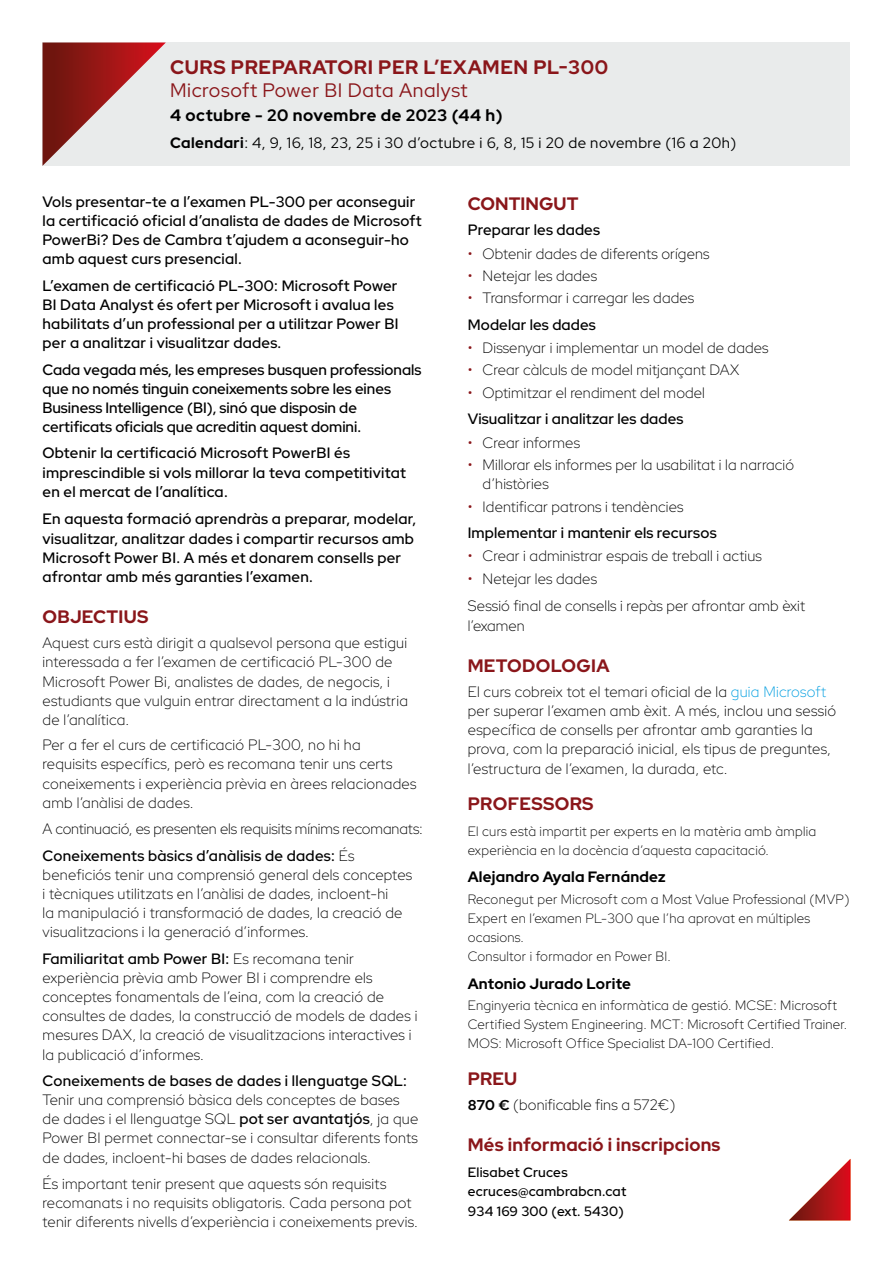
<style>
.page{position:relative;width:893px;height:1263px;background:#fff}
.page>*{position:absolute;margin:0;border:0;box-sizing:border-box;transform-origin:0 0}
.t1{font:700 19.5px "Red Hat Display";letter-spacing:.03em;color:#8a161a}
.t2{font:19.5px "Red Hat Display";letter-spacing:.03em;color:#8a161a}
.t3{font:700 18px "Red Hat Display";letter-spacing:.015em;color:#8a161a}
.t4{font:700 16.5px "Red Hat Display";letter-spacing:.03em;color:#000}
.t5{font:300 15px/19.2px "Red Hat Display";letter-spacing:.02em;color:#000}
.t6{font:500 15px/19.2px "Red Hat Display";letter-spacing:.02em;color:#000}
.t7{font:500 15px/19.2px "Red Hat Display";color:#000}
.t8{font:300 15px/26.5px "Red Hat Display";letter-spacing:-.005em;color:#000}
.t9{font:15px "Red Hat Display";letter-spacing:.03em;color:#000}
.t10{font:700 15px "Red Hat Display";letter-spacing:.015em;color:#000}
.t11{font:300 13.5px/19.2px "Red Hat Display";letter-spacing:.02em;color:#000}
.t12{font:500 13.5px/19.5px "Red Hat Display";letter-spacing:.02em;color:#000}
.s1{font-weight:700}
.s2{font-weight:500}
.s3{color:#8a161a}
.s4{font-weight:300;color:#8a161a}
.s5{font-weight:300}
.s6{color:#009ee0}
.s7{font-weight:700;font-size:14.25px}
</style>
<div class="page">
<div style="left:43px;top:43px;width:807px;height:123px;background:#e9ebeb"></div>
<img style="left:789px;top:1159px;width:61px;height:61px">
<img style="left:43px;top:43px;width:123px;height:123px">
<h1 class="t1" style="left:170px;top:54px;width:439px">CURS PREPARATORI PER L’EXAMEN PL-300</h1>
<h1 class="t2" style="left:170px;top:78px;width:299px">Microsoft Power BI Data Analyst</h1>
<p class="t4" style="left:170px;top:105px;width:334px">4 octubre - 20 novembre de 2023 (44 h)</p>
<p class="t9" style="left:170px;top:133px;width:568px"><span class="s1">Calendari</span>: 4, 9, 16, 18, 23, 25 i 30 d’octubre i 6, 8, 15 i 20 de novembre (16 a 20h)</p>
<p class="t6" style="left:43px;top:191px;width:381px">Vols presentar-te a l’examen PL-300 per aconseguir la certificació oficial d’analista de dades de Microsoft PowerBi? Des de Cambra t’ajudem a aconseguir-ho amb aquest curs presencial.</p>
<p class="t6" style="left:43px;top:275px;width:357px">L’examen de certificació PL-300: Microsoft Power BI Data Analyst és ofert per Microsoft i avalua les habilitats d’un professional per a utilitzar Power BI per a analitzar i visualitzar dades.</p>
<p class="t7" style="left:43px;top:359px;width:380px">Cada vegada més, les empreses busquen professionals que no només tinguin coneixements sobre les eines Business Intelligence (BI), sinó que disposin de certificats oficials que acreditin aquest domini.</p>
<p class="t6" style="left:43px;top:443px;width:365px">Obtenir la certificació Microsoft PowerBI és imprescindible si vols millorar la teva competitivitat en el mercat de l’analítica.</p>
<p class="t6" style="left:43px;top:509px;width:375px">En aquesta formació aprendràs a preparar, modelar, visualitzar, analitzar dades i compartir recursos amb Microsoft Power BI. A més et donarem consells per afrontar amb més garanties l’examen.</p>
<p class="t3" style="left:43px;top:605px;width:108px">OBJECTIUS</p>
<p class="t5" style="left:43px;top:633px;width:367px">Aquest curs està dirigit a qualsevol persona que estigui interessada a fer l’examen de certificació PL-300 de Microsoft Power Bi, analistes de dades, de negocis, i estudiants que vulguin entrar directament a la indústria de l’analítica.</p>
<p class="t5" style="left:43px;top:735px;width:375px">Per a fer el curs de certificació PL-300, no hi ha requisits específics, però es recomana tenir uns certs coneixements i experiència prèvia en àrees relacionades amb l’anàlisi de dades.</p>
<p class="t8" style="left:43px;top:815px;width:382px">A continuació, es presenten els requisits mínims recomanats:<br><span class="s2">Coneixements bàsics d’anàlisis de dades:</span> És</p>
<p class="t5" style="left:43px;top:865px;width:371px">beneficiós tenir una comprensió general dels conceptes i tècniques utilitzats en l’anàlisi de dades, incloent-hi<br>la manipulació i transformació de dades, la creació de visualitzacions i la generació d’informes.</p>
<p class="t5" style="left:43px;top:949px;width:376px"><span class="s2">Familiaritat amb Power BI:</span> Es recomana tenir experiència prèvia amb Power BI i comprendre els conceptes fonamentals de l’eina, com la creació de consultes de dades, la construcció de models de dades i mesures DAX, la creació de visualitzacions interactives i la publicació d’informes.</p>
<p class="t6" style="left:43px;top:1071px;width:366px">Coneixements de bases de dades i llenguatge SQL:</p>
<p class="t5" style="left:43px;top:1090px;width:377px">Tenir una comprensió bàsica dels conceptes de bases de dades i el llenguatge SQL <span class="s2">pot ser avantatjós</span>, ja que Power BI permet connectar-se i consultar diferents fonts de dades, incloent-hi bases de dades relacionals.</p>
<p class="t5" style="left:43px;top:1174px;width:377px">És important tenir present que aquests són requisits recomanats i no requisits obligatoris. Cada persona pot tenir diferents nivells d’experiència i coneixements previs.</p>
<p class="t3" style="left:468px;top:192px;width:112px">CONTINGUT</p>
<p class="t6" style="left:468px;top:220px;width:134px">Preparar les dades</p>
<p class="t5" style="left:468px;top:243px;width:243px"><span class="s3">•</span> Obtenir dades de diferents orígens</p>
<p class="t5" style="left:468px;top:266px;width:131px"><span class="s3">•</span> Netejar les dades</p>
<p class="t5" style="left:468px;top:284px;width:228px;line-height:26.5px"><span class="s3">•</span> Transformar i carregar les dades<br><span class="s2">Modelar les dades</span></p>
<p class="t5" style="left:468px;top:338px;width:302px"><span class="s3">•</span> Dissenyar i implementar un model de dades</p>
<p class="t5" style="left:468px;top:360px;width:273px"><span class="s3">•</span> Crear càlculs de model mitjançant DAX</p>
<p class="t5" style="left:468px;top:379px;width:239px;line-height:26.5px"><span class="s3">•</span> Optimitzar el rendiment del model<br><span class="s2">Visualitzar i analitzar les dades</span></p>
<p class="t5" style="left:468px;top:432px;width:114px"><span class="s3">•</span> Crear informes</p>
<p class="t5" style="left:483px;top:455px;width:313px;text-indent:-15px"><span class="s3">•</span> Millorar els informes per la usabilitat i la narració d’històries</p>
<p class="t6" style="left:468px;top:493px;width:250px;line-height:26.5px"><span class="s4">•</span> <span class="s5">Identificar patrons i tendències<br></span>Implementar i mantenir els recursos</p>
<p class="t5" style="left:468px;top:546px;width:296px"><span class="s3">•</span> Crear i administrar espais de treball i actius</p>
<p class="t5" style="left:468px;top:564px;width:339px;line-height:27.6px"><span class="s3">•</span> Netejar les dades<br>Sessió final de consells i repàs per afrontar amb èxit</p>
<p class="t5" style="left:468px;top:615px;width:59px">l’examen</p>
<p class="t3" style="left:468px;top:653px;width:143px">METODOLOGIA</p>
<p class="t5" style="left:468px;top:682px;width:370px">El curs cobreix tot el temari oficial de la <span class="s6">guia Microsoft </span>per superar l’examen amb èxit. A més, inclou una sessió específica de consells per afrontar amb garanties la prova, com la preparació inicial, els tipus de preguntes, l’estructura de l’examen, la durada, etc.</p>
<p class="t3" style="left:468px;top:792px;width:127px">PROFESSORS</p>
<p class="t11" style="left:468px;top:821px;width:350px">El curs està impartit per experts en la matèria amb àmplia experiència en la docència d’aquesta capacitació.</p>
<p class="t10" style="left:468px;top:867px;width:199px">Alejandro Ayala Fernández</p>
<p class="t11" style="left:468px;top:889px;width:383px">Reconegut per Microsoft com a Most Value Professional (MVP)<br>Expert en l’examen PL-300 que l’ha aprovat en múltiples ocasions.<br>Consultor i formador en Power BI.</p>
<p class="t10" style="left:468px;top:973px;width:165px">Antonio Jurado Lorite</p>
<p class="t11" style="left:468px;top:995px;width:381px">Enginyeria tècnica en informàtica de gestió. MCSE: Microsoft<br>Certified System Engineering. MCT: Microsoft Certified Trainer.<br>MOS: Microsoft Office Specialist DA-100 Certified.</p>
<p class="t3" style="left:468px;top:1066px;width:51px">PREU</p>
<p class="t5" style="left:468px;top:1095px;width:209px"><span class="s7">870 €</span> (bonificable fins a 572€)</p>
<p class="t3" style="left:468px;top:1133px;width:254px">Més informació i inscripcions</p>
<p class="t12" style="left:468px;top:1162px;width:160px">Elisabet Cruces ecruces@cambrabcn.cat<br>934 169 300 (ext. 5430)</p>
</div>
